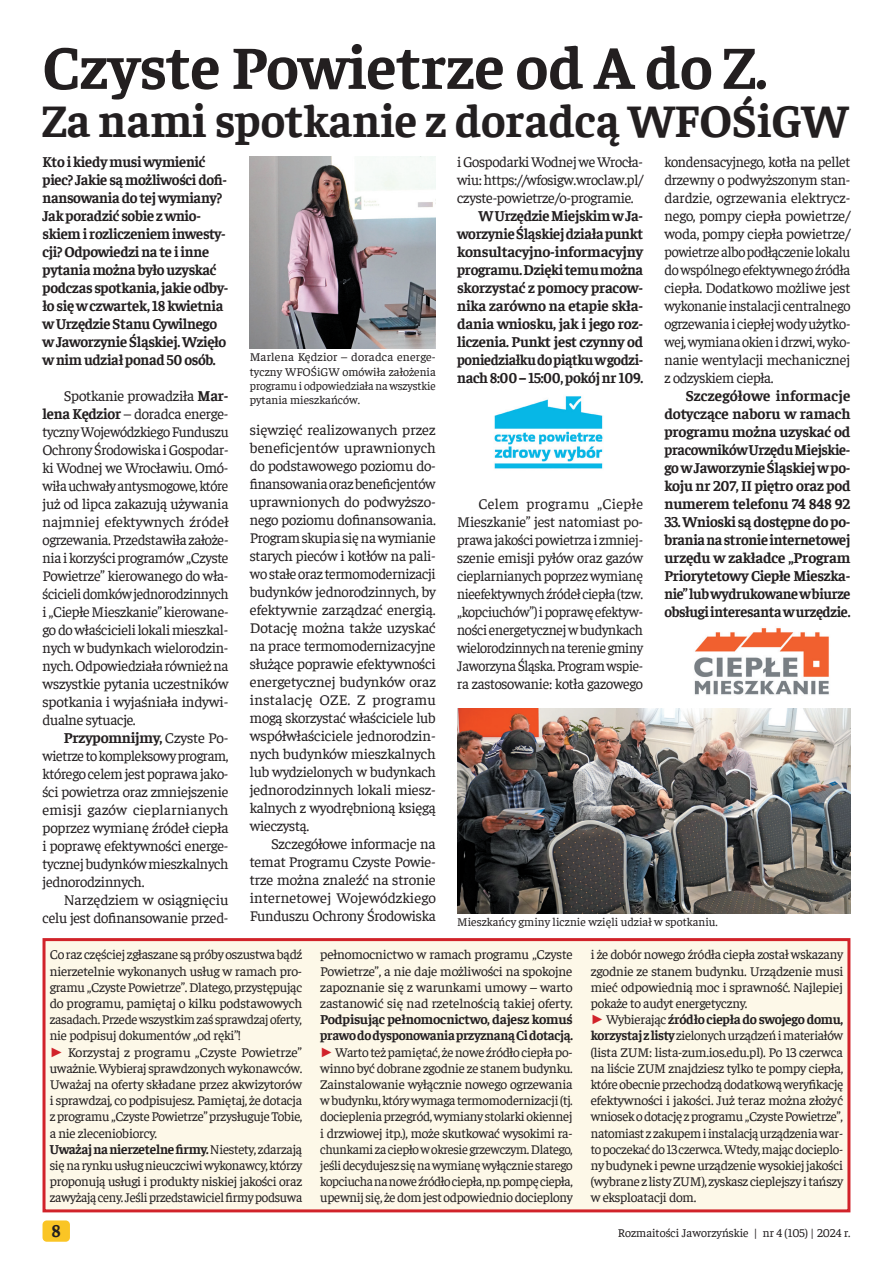
<style>
.page{position:relative;width:893px;height:1263px;background:#fff}
.page>*{position:absolute;margin:0;border:0;box-sizing:border-box;transform-origin:0 0}
.t1{font:700 61.8px "Faustina";color:#231f20}
.t2{font:700 46.35px "Faustina";color:#231f20}
.t3{font:700 18px "Faustina";color:#231f20}
.t4{font:15px/18px "Faustina";letter-spacing:-.02em;color:#231f20;text-align:justify}
.t5{font:700 15px/18px "Faustina";letter-spacing:-.02em;color:#231f20;text-align:justify}
.t6{font:15px/18px "Faustina";letter-spacing:-.02em;color:#231f20;text-align:justify;scale:.96 1}
.t7{font:13.5px/16.2px "Faustina";letter-spacing:-.02em;color:#231f20}
.t8{font:12px/14.4px "Faustina";color:#231f20;text-align:justify}
.s1{font-weight:700}
.s2{font-family:"Arial";color:#d1232a}
</style>
<div class="page">
<div style="left:43px;top:1220px;width:27px;height:22px;background:#fac525;border-radius:4px"></div>
<img style="left:250px;top:157px;width:186px;height:192px">
<img style="left:457px;top:708px;width:393px;height:205px">
<div style="left:44px;top:939px;width:805px;height:272px;background:#fdf8e8"></div>
<div style="left:43px;top:938px;width:807px;height:274px;border:3px solid #d1232a"></div>
<img style="left:694px;top:628px;width:135px;height:67px">
<img style="left:494px;top:396px;width:109px;height:73px">
<h1 class="t1" style="left:43px;top:24px;width:726px">Czyste Powietrze od A do Z.</h1>
<h2 class="t2" style="left:43px;top:88px;width:807px">Za nami spotkanie z doradcą WFOŚiGW</h2>
<p class="t5" style="left:43px;top:151px;width:188px;text-align:left">Kto i kiedy musi wymienić piec? Jakie są możliwości dofi&shy;nansowania do tej wymiany?<br>Jak poradzić sobie z wnio&shy;skiem i rozliczeniem inwesty&shy;cji? Odpowiedzi na te i inne pytania można było uzyskać podczas spotkania, jakie odby&shy;ło się w czwartek, 18 kwietnia w Urzędzie Stanu Cywilnego w Jaworzynie Śląskiej. Wzięło w nim udział ponad 50 osób.</p>
<p class="t4" style="left:43px;top:385px;width:188px;text-indent:21px">Spotkanie prowadziła <span class="s1">Mar&shy;lena Kędzior</span> – doradca energe&shy;tyczny Wojewódzkiego Funduszu Ochrony Środowiska i Gospodar&shy;ki Wodnej we Wrocławiu. Omó&shy;wiła uchwały antysmogowe, które już od lipca zakazują używania najmniej efektywnych źródeł ogrzewania. Przedstawiła założe&shy;nia i korzyści programów „Czyste Powietrze” kierowanego do wła&shy;ścicieli domków jednorodzinnych i „Ciepłe Mieszkanie” kierowane&shy;go do właścicieli lokali mieszkal&shy;nych w budynkach wielorodzin&shy;nych. Odpowiedziała również na wszystkie pytania uczestników spotkania i wyjaśniała indywi&shy;dualne sytuacje.</p>
<p class="t4" style="left:43px;top:727px;width:188px;text-indent:21px"><span class="s1">Przypomnijmy,</span> Czyste Po&shy;wietrze to kompleksowy program, którego celem jest poprawa jako&shy;ści powietrza oraz zmniejszenie emisji gazów cieplarnianych poprzez wymianę źródeł ciepła i poprawę efektywności energe&shy;tycznej budynków mieszkalnych jednorodzinnych.</p>
<p class="t4" style="left:43px;top:889px;width:188px;text-align:right">Narzędziem w osiągnięciu celu jest dofinansowanie przed-</p>
<p class="t8" style="left:250px;top:349px;width:188px">Marlena Kędzior – doradca energe&shy;tyczny WFOŚiGW omówiła założenia programu i odpowiedziała na wszystkie pytania mieszkańców.</p>
<p class="t4" style="left:250px;top:420px;width:188px">sięwzięć realizowanych przez beneficjentów uprawnionych do podstawowego poziomu do&shy;finansowania oraz beneficjentów uprawnionych do podwyższo&shy;nego poziomu dofinansowania.<br>Program skupia się na wymianie starych pieców i kotłów na pali&shy;wo stałe oraz termomodernizacji budynków jednorodzinnych, by efektywnie zarządzać energią.<br>Dotację można także uzyskać na prace termomodernizacyjne służące poprawie efektywności energetycznej budynków oraz instalację OZE. Z programu mogą skorzystać właściciele lub współwłaściciele jednorodzin&shy;nych budynków mieszkalnych lub wydzielonych w budynkach jednorodzinnych lokali miesz&shy;kalnych z wyodrębnioną księgą wieczystą.</p>
<p class="t4" style="left:250px;top:834px;width:188px;text-indent:21px">Szczegółowe informacje na temat Programu Czyste Powie&shy;trze można znaleźć na stronie internetowej Wojewódzkiego Funduszu Ochrony Środowiska</p>
<p class="t4" style="left:457px;top:151px;width:188px">i Gospodarki Wodnej we Wrocła&shy;wiu: https://wfosigw.wroclaw.pl/ czyste-powietrze/o-programie.</p>
<p class="t5" style="left:457px;top:205px;width:188px;text-indent:21px">W Urzędzie Miejskim w Ja&shy;worzynie Śląskiej działa punkt konsultacyjno-informacyjny programu. Dzięki temu można skorzystać z pomocy pracow&shy;nika zarówno na etapie skła&shy;dania wniosku, jak i jego roz&shy;liczenia. Punkt jest czynny od poniedziałku do piątku w godzi&shy;nach 8:00 – 15:00, pokój nr 109.</p>
<p class="t4" style="left:457px;top:493px;width:188px;text-indent:21px">Celem programu „Ciepłe Mieszkanie” jest natomiast po&shy;prawa jakości powietrza i zmniej&shy;szenie emisji pyłów oraz gazów cieplarnianych poprzez wymianę nieefektywnych źródeł ciepła (tzw. „kopciuchów”) i poprawę efektyw&shy;ności energetycznej w budynkach wielorodzinnych na terenie gminy Jaworzyna Śląska. Program wspie&shy;ra zastosowanie: kotła gazowego</p>
<p class="t6" style="left:664px;top:151px;width:195px">kondensacyjnego, kotła na pellet drzewny o podwyższonym stan&shy;dardzie, ogrzewania elektrycz&shy;nego, pompy ciepła powietrze/ woda, pompy ciepła powietrze/ powietrze albo podłączenie lokalu do wspólnego efektywnego źródła ciepła. Dodatkowo możliwe jest wykonanie instalacji centralnego ogrzewania i ciepłej wody użytko&shy;wej, wymiana okien i drzwi, wyko&shy;nanie wentylacji mechanicznej z odzyskiem ciepła.</p>
<p class="t5" style="left:664px;top:385px;width:188px;text-indent:21px">Szczegółowe informacje dotyczące naboru w ramach programu można uzyskać od pracowników Urzędu Miejskie&shy;go w Jaworzynie Śląskiej w po&shy;koju nr 207, II piętro oraz pod numerem telefonu 74 848 92</p>
<p class="t5" style="left:664px;top:511px;width:188px">33. Wnioski są dostępne do po&shy;brania na stronie internetowej urzędu w zakładce „Program Priorytetowy Ciepłe Mieszka&shy;nie” lub wydrukowane w biurze obsługi interesanta w urzędzie.</p>
<p class="t8" style="left:457px;top:913px;width:262px">Mieszkańcy gminy licznie wzięli udział w spotkaniu.</p>
<p class="t7" style="left:50px;top:946px;width:254px">Co raz częściej zgłaszane są próby oszustwa bądź nierzetelnie wykonanych usług w ramach pro&shy;gramu „Czyste Powietrze”. Dlatego, przystępując do programu, pamiętaj o kilku podstawowych zasadach. Przede wszystkim zaś sprawdzaj oferty, nie podpisuj dokumentów „od ręki”!<br><span class="s2">►</span> Korzystaj z programu „Czyste Powietrze” uważnie. Wybieraj sprawdzonych wykonawców.<br>Uważaj na oferty składane przez akwizytorów i sprawdzaj, co podpisujesz. Pamiętaj, że dotacja z programu „Czyste Powietrze” przysługuje Tobie, a nie zleceniobiorcy.<br><span class="s1">Uważaj na nierzetelne firmy.</span> Niestety, zdarzają się na rynku usług nieuczciwi wykonawcy, którzy proponują usługi i produkty niskiej jakości oraz zawyżają ceny. Jeśli przedstawiciel firmy podsuwa</p>
<p class="t7" style="left:320px;top:946px;width:254px;text-align:justify">pełnomocnictwo w ramach programu „Czyste Powietrze”, a nie daje możliwości na spokojne zapoznanie się z warunkami umowy – warto zastanowić się nad rzetelnością takiej oferty.</p>
<p class="t7" style="left:320px;top:1010px;width:254px;text-align:justify"><span class="s1">Podpisując pełnomocnictwo, dajesz komuś prawo do dysponowania przyznaną Ci dotacją. </span><span class="s2">►</span> Warto też pamiętać, że nowe źródło ciepła po&shy;winno być dobrane zgodnie ze stanem budynku.<br>Zainstalowanie wyłącznie nowego ogrzewania w budynku, który wymaga termomodernizacji (tj. docieplenia przegród, wymiany stolarki okiennej i drzwiowej itp.), może skutkować wysokimi ra&shy;chunkami za ciepło w okresie grzewczym. Dlatego, jeśli decydujesz się na wymianę wyłącznie starego kopciucha na nowe źródło ciepła, np. pompę ciepła, upewnij się, że dom jest odpowiednio docieplony</p>
<p class="t7" style="left:591px;top:946px;width:254px">i że dobór nowego źródła ciepła został wskazany zgodnie ze stanem budynku. Urządzenie musi mieć odpowiednią moc i sprawność. Najlepiej pokaże to audyt energetyczny.<br><span class="s2">►</span> Wybierając <span class="s1">źródło ciepła do swojego domu, korzystaj z listy</span> zielonych urządzeń i materiałów (lista ZUM: lista-zum.ios.edu.pl). Po 13 czerwca na liście ZUM znajdziesz tylko te pompy ciepła, które obecnie przechodzą dodatkową weryfikację efektywności i jakości. Już teraz można złożyć wniosek o dotację z programu „Czyste Powietrze”, natomiast z zakupem i instalacją urządzenia war&shy;to poczekać do 13 czerwca. Wtedy, mając docieplo&shy;ny budynek i pewne urządzenie wysokiej jakości (wybrane z listy ZUM), zyskasz cieplejszy i tańszy w eksploatacji dom.</p>
<p class="t3" style="left:52px;top:1218px;width:11px">8</p>
<p class="t8" style="left:618px;top:1225px;width:234px">Rozmaitości Jaworzyńskie | nr 4 (105) | 2024 r.</p>
</div>
